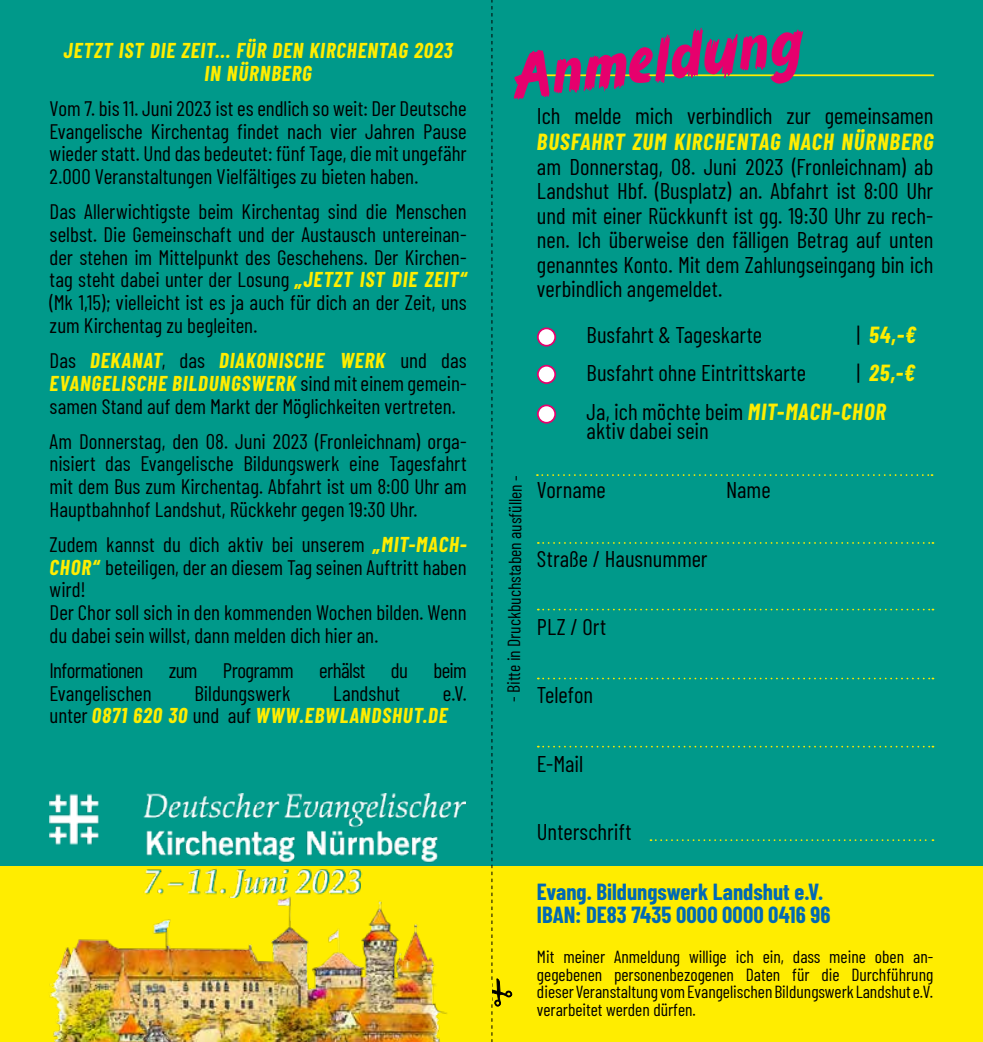
<style>
.page{position:relative;width:983px;height:1042px;background:#fff}
.page>*{position:absolute;margin:0;border:0;box-sizing:border-box;transform-origin:0 0}
.t1{font:70px "Blackza";color:#e6006d}
.t2{font:22.75px/24.5px "Barlow Condensed";color:#000;text-align:justify}
.t3{font:italic 700 22.75px/38.5px "Barlow Condensed";letter-spacing:.045em;color:#ffed00}
.t4{font:700 22.75px/22.8px "Barlow Condensed";color:#0069b4}
.t5{font:21px/22.8px "Barlow Condensed";color:#000;text-align:justify}
.t6{font:italic 700 21px/22.8px "Barlow Condensed";letter-spacing:.04em;color:#ffed00;text-align:center}
.t7{font:21px/22.8px "Barlow Condensed";letter-spacing:-.03em;color:#000}
.t8{font:17.5px/17.5px "Barlow Condensed";color:#000;text-align:justify}
.s1{font-weight:700;font-style:italic;color:#ffed00}
.s2{font-weight:400;font-style:normal;color:#000}
</style>
<div class="page">
<div style="left:0;top:0;width:982px;height:1042px;background:#00998a"></div>
<div style="left:0;top:866px;width:982px;height:176px;background:#ffed00"></div>
<svg style="left:491px;top:0;width:21px;height:1042px"></svg>
<div style="left:469px;top:982px;width:23px;height:20px;background:#ffed00"></div>
<svg style="left:650px;top:839px;width:283px;height:2px"></svg>
<svg style="left:537px;top:746px;width:396px;height:1px"></svg>
<svg style="left:537px;top:677px;width:396px;height:2px"></svg>
<svg style="left:537px;top:609px;width:396px;height:1px"></svg>
<svg style="left:537px;top:542px;width:396px;height:2px"></svg>
<svg style="left:536px;top:474px;width:396px;height:2px"></svg>
<hr style="left:536px;top:74px;width:397px;height:2px;background:#ffed00">
<img style="left:49px;top:897px;width:398px;height:145px">
<img style="left:50px;top:794px;width:415px;height:103px">
<div style="left:537px;top:405px;width:18px;height:18px;background:#fff;border-radius:50%"></div>
<div style="left:537px;top:404px;width:19px;height:20px;border:2px solid #e6006d;border-radius:50%"></div>
<div style="left:537px;top:366px;width:18px;height:17px;background:#fff;border-radius:50%"></div>
<div style="left:537px;top:365px;width:19px;height:19px;border:2px solid #e6006d;border-radius:50%"></div>
<div style="left:537px;top:328px;width:18px;height:18px;background:#fff;border-radius:50%"></div>
<div style="left:537px;top:327px;width:19px;height:20px;border:2px solid #e6006d;border-radius:50%"></div>
<p class="t6" style="left:64px;top:38px;width:390px">JETZT IST DIE ZEIT... FÜR DEN KIRCHENTAG 2023<br>IN NÜRNBERG</p>
<p class="t5" style="left:50px;top:95px;width:418px">Vom 7. bis 11. Juni 2023 ist es endlich so weit: Der Deutsche Evangelische Kirchentag findet nach vier Jahren Pause wieder statt. Und das bedeutet: fünf Tage, die mit ungefähr 2.000 Veranstaltungen Vielfältiges zu bieten haben.</p>
<p class="t5" style="left:50px;top:199px;width:418px">Das Allerwichtigste beim Kirchentag sind die Menschen selbst. Die Gemeinschaft und der Austausch untereinan&shy;der stehen im Mittelpunkt des Geschehens. Der Kirchen&shy;tag steht dabei unter der Losung <span class="s1">„JETZT IST DIE ZEIT“ </span>(Mk 1,15); vielleicht ist es ja auch für dich an der Zeit, uns zum Kirchentag zu begleiten.</p>
<p class="t5" style="left:50px;top:347px;width:418px">Das <span class="s1">DEKANAT</span>, das <span class="s1">DIAKONISCHE WERK</span> und das <span class="s1">EVANGELISCHE BILDUNGSWERK</span> sind mit einem gemein&shy;samen Stand auf dem Markt der Möglichkeiten vertreten.</p>
<p class="t5" style="left:50px;top:428px;width:418px">Am Donnerstag, den 08. Juni 2023 (Fronleichnam) orga&shy;nisiert das Evangelische Bildungswerk eine Tagesfahrt mit dem Bus zum Kirchentag. Abfahrt ist um 8:00 Uhr am Hauptbahnhof Landshut, Rückkehr gegen 19:30 Uhr.</p>
<p class="t5" style="left:50px;top:531px;width:418px;text-align:left">Zudem kannst du dich aktiv bei unserem <span class="s1">„MIT-MACH-CHOR“</span> beteiligen, der an diesem Tag seinen Auftritt haben wird!<br>Der Chor soll sich in den kommenden Wochen bilden. Wenn du dabei sein willst, dann melden dich hier an.</p>
<p class="t7" style="left:50px;top:657px;width:418px">Informationen zum Programm erhälst du beim<br>Evangelischen</p>
<p class="t5" style="left:194px;top:680px;width:98px">Bildungswerk</p>
<p class="t5" style="left:333px;top:680px;width:68px">Landshut</p>
<p class="t6" style="left:50px;top:680px;width:418px;text-align:left;text-indent:393px"><span class="s2">e.V. unter</span> 0871 620 30 <span class="s2">und auf</span> WWW.EBWLANDSHUT.DE</p>
<h1 class="t1" style="left:505px;top:33px;width:296px;rotate:-7deg">Anmeldung</h1>
<p class="t8" style="left:502px;top:701px;width:228px;rotate:-89deg">- Bitte in Druckbuchstaben ausfüllen -</p>
<p class="t2" style="left:537px;top:102px;width:398px">Ich melde mich verbindlich zur gemeinsamen</p>
<p class="t3" style="left:537px;top:121px;width:398px">BUSFAHRT ZUM KIRCHENTAG NACH NÜRNBERG</p>
<p class="t2" style="left:537px;top:153px;width:398px">am Donnerstag, 08. Juni 2023 (Fronleichnam) ab Landshut Hbf. (Busplatz) an. Abfahrt ist 8:00 Uhr und mit einer Rückkunft ist gg. 19:30 Uhr zu rech&shy;nen. Ich überweise den fälligen Betrag auf unten genanntes Konto. Mit dem Zahlungseingang bin ich verbindlich angemeldet.</p>
<p class="t2" style="left:586px;top:321px;width:177px">Busfahrt &amp; Tageskarte</p>
<p class="t3" style="left:856px;top:314px;width:61px"><span class="s2">|</span> 54,-€</p>
<p class="t2" style="left:586px;top:359px;width:221px">Busfahrt ohne Eintrittskarte</p>
<p class="t3" style="left:586px;top:352px;width:330px;text-indent:270px"><span class="s2">|</span> 25,-€<br><span class="s2">Ja, ich möchte beim</span> MIT-MACH-CHOR</p>
<p class="t2" style="left:586px;top:417px;width:123px">aktiv dabei sein</p>
<p class="t2" style="left:537px;top:476px;width:70px">Vorname</p>
<p class="t2" style="left:726px;top:476px;width:46px">Name</p>
<p class="t2" style="left:537px;top:545px;width:172px">Straße / Hausnummer</p>
<p class="t2" style="left:537px;top:613px;width:71px">PLZ / Ort</p>
<p class="t2" style="left:537px;top:681px;width:58px">Telefon</p>
<p class="t2" style="left:537px;top:749px;width:48px">E-Mail</p>
<p class="t2" style="left:537px;top:818px;width:96px">Unterschrift</p>
<p class="t4" style="left:537px;top:879px;width:295px">Evang. Bildungswerk Landshut e.V.<br>IBAN: DE83 7435 0000 0000 0416 96</p>
<p class="t8" style="left:537px;top:947px;width:398px">Mit meiner Anmeldung willige ich ein, dass meine oben an&shy;gegebenen personenbezogenen Daten für die Durchführung dieser Veranstaltung vom Evangelischen Bildungswerk Landshut e.V. verarbeitet werden dürfen.</p>
</div>
